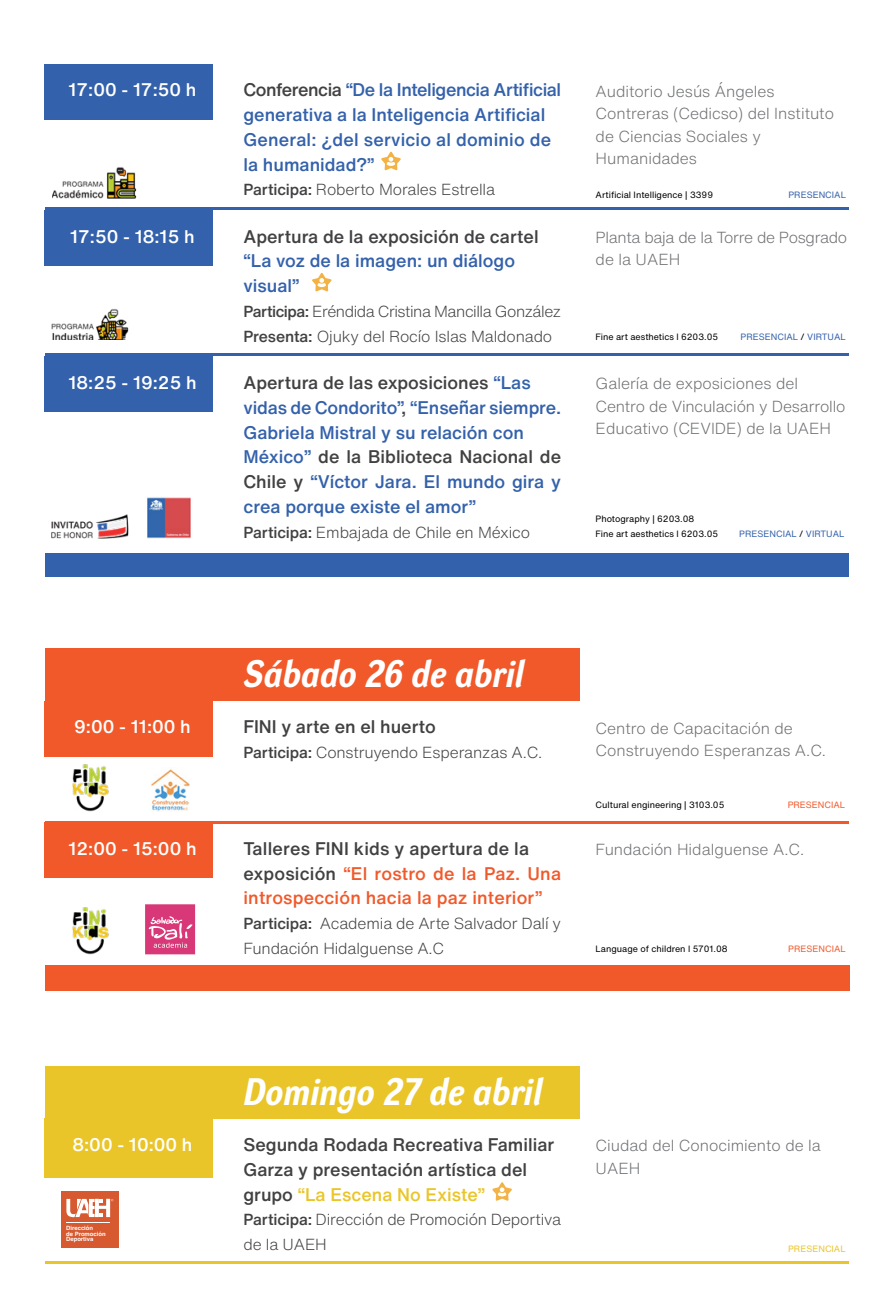
<style>
.page{position:relative;width:893px;height:1308px;background:#fff}
.page>*{position:absolute;margin:0;border:0;box-sizing:border-box;transform-origin:0 0}
.t1{font:italic 700 38.25px "Dyna Grotesk 32";letter-spacing:.01em;color:#fff}
.t2{font:500 18px/24.8px "Helvetica Now Text";color:#3361ab}
.t3{font:500 18px/24.8px "Helvetica Now Text";color:#414042}
.t4{font:500 18px/24.8px "Helvetica Now Text";letter-spacing:.01em;color:#f1592a}
.t5{font:500 18px "Helvetica Now Text";color:#fff}
.t6{font:300 15.75px/22.5px "Helvetica Now Text";color:#6d6e71}
.t7{font:300 15.75px/24.8px "Helvetica Now Text";letter-spacing:-.01em;color:#414042}
.t8{font:300 15.75px/24.8px "Helvetica Now Text";letter-spacing:-.03em;color:#414042}
.t9{font:300 15.75px/22.5px "Helvetica Now Text";letter-spacing:-.02em;color:#6d6e71}
.t10{font:9px "Helvetica Now Text";color:#000}
.t11{font:9px "Helvetica Now Text";color:#3361ab}
.t12{font:9px "Helvetica Now Text";color:#f1592a}
.t13{font:9px "Helvetica Now Text";color:#eac529}
.t14{font:700 5.85px/5.9px "Helvetica";color:#fff}
.s1{color:#414042}
.s2{font-weight:500}
.s3{color:#000}
.s4{color:#eac529}
</style>
<div class="page">
<div style="left:45px;top:210px;width:168px;height:56px;background:#3361ab"></div>
<div style="left:45px;top:356px;width:168px;height:55px;background:#3361ab"></div>
<hr style="left:45px;top:354px;width:803px;height:2px;background:#3361ab">
<img style="left:52px;top:309px;width:77px;height:31px">
<svg style="left:312px;top:273px;width:20px;height:19px"></svg>
<img style="left:51px;top:514px;width:78px;height:25px">
<img style="left:147px;top:497px;width:44px;height:42px">
<div style="left:45px;top:553px;width:803px;height:23px;background:#3361ab"></div>
<div style="left:45px;top:648px;width:534px;height:52px;background:#f1592a"></div>
<div style="left:45px;top:700px;width:168px;height:56px;background:#f1592a"></div>
<div style="left:45px;top:822px;width:168px;height:56px;background:#f1592a"></div>
<img style="left:151px;top:769px;width:39px;height:42px">
<hr style="left:45px;top:965px;width:804px;height:2px;background:#f1592a">
<div style="left:45px;top:967px;width:804px;height:23px;background:#f1592a"></div>
<div style="left:45px;top:1065px;width:534px;height:53px;background:#eac529"></div>
<div style="left:45px;top:1118px;width:168px;height:59px;background:#eac529"></div>
<hr style="left:45px;top:1261px;width:803px;height:2px;background:#eac529">
<svg style="left:492px;top:1182px;width:20px;height:19px"></svg>
<img style="left:72px;top:764px;width:37px;height:47px">
<img style="left:72px;top:907px;width:37px;height:47px">
<svg style="left:145px;top:904px;width:50px;height:50px;background:#de558b"></svg>
<div style="left:61px;top:1191px;width:57px;height:56px;background:#d65930"></div>
<hr style="left:66px;top:1222px;width:44px;height:1px;background:#fff">
<svg style="left:66px;top:1198px;width:47px;height:19px"></svg>
<div style="left:45px;top:64px;width:168px;height:55px;background:#3361ab"></div>
<hr style="left:45px;top:208px;width:803px;height:2px;background:#3361ab">
<img style="left:52px;top:167px;width:85px;height:31px">
<svg style="left:381px;top:151px;width:20px;height:19px"></svg>
<hr style="left:45px;top:821px;width:803px;height:2px;background:#f1592a">
<p class="t5" style="left:69px;top:76px;width:129px">17:00 - 17:50 h</p>
<p class="t2" style="left:243px;top:77px;width:319px"><span class="s1">Conferencia</span> “De la Inteligencia Artificial generativa a la Inteligencia Artificial General: ¿del servicio al dominio de la humanidad?”</p>
<p class="t7" style="left:243px;top:177px;width:253px"><span class="s2">Participa:</span> Roberto Morales Estrella</p>
<p class="t6" style="left:596px;top:79px;width:240px">Auditorio Jesús Ángeles<br>Contreras (Cedicso) del Instituto de Ciencias Sociales y<br>Humanidades</p>
<p class="t10" style="left:596px;top:188px;width:119px">Artificial Intelligence | 3399</p>
<p class="t11" style="left:788px;top:188px;width:59px">PRESENCIAL</p>
<p class="t5" style="left:70px;top:223px;width:126px">17:50 - 18:15 h</p>
<p class="t9" style="left:596px;top:225px;width:253px">Planta baja de la Torre de Posgrado de la UAEH</p>
<p class="t3" style="left:243px;top:223px;width:297px">Apertura de la exposición de cartel</p>
<p class="t2" style="left:243px;top:248px;width:273px">“La voz de la imagen: un diálogo visual”</p>
<p class="t8" style="left:243px;top:298px;width:319px"><span class="s2">Participa:</span> Eréndida Cristina Mancilla González<br><span class="s2">Presenta:</span> Ojuky del Rocío Islas Maldonado</p>
<p class="t2" style="left:243px;top:370px;width:319px"><span class="s1">Apertura de las exposiciones</span> “Las vidas de Condorito”<span class="s1">,</span> “Enseñar siempre.<br>Gabriela Mistral y su relación con México” <span class="s1">de la Biblioteca Nacional de Chile y</span> “Víctor Jara. El mundo gira y crea porque existe el amor”</p>
<p class="t7" style="left:243px;top:519px;width:288px"><span class="s2">Participa:</span> Embajada de Chile en México</p>
<p class="t10" style="left:596px;top:330px;width:124px">Fine art aesthetics l 6203.05</p>
<p class="t11" style="left:740px;top:330px;width:107px">PRESENCIAL <span class="s3">/</span> VIRTUAL</p>
<p class="t5" style="left:68px;top:368px;width:130px">18:25 - 19:25 h</p>
<p class="t6" style="left:596px;top:372px;width:251px">Galería de exposiciones del<br>Centro de Vinculación y Desarrollo<br>Educativo (CEVIDE) de la UAEH</p>
<p class="t10" style="left:595px;top:512px;width:100px">Photography | 6203.08</p>
<p class="t10" style="left:596px;top:527px;width:124px">Fine art aesthetics l 6203.05</p>
<p class="t11" style="left:739px;top:527px;width:107px">PRESENCIAL <span class="s3">/</span> VIRTUAL</p>
<h1 class="t1" style="left:243px;top:652px;width:282px">Sábado 26 de abril</h1>
<p class="t5" style="left:74px;top:713px;width:118px">9:00 - 11:00 h</p>
<p class="t6" style="left:596px;top:716px;width:232px">Centro de Capacitación de<br>Construyendo Esperanzas A.C.</p>
<p class="t3" style="left:243px;top:714px;width:194px">FINI y arte en el huerto</p>
<p class="t7" style="left:243px;top:739px;width:300px"><span class="s2">Participa:</span> Construyendo Esperanzas A.C.</p>
<p class="t5" style="left:68px;top:835px;width:130px">12:00 - 15:00 h</p>
<p class="t4" style="left:243px;top:835px;width:319px"><span class="s1">Talleres FINI kids y apertura de la exposición</span> “El rostro de la Paz. Una introspección hacia la paz interior”</p>
<p class="t7" style="left:243px;top:910px;width:319px"><span class="s2">Participa:</span> Academia de Arte Salvador Dalí y<br>Fundación Hidalguense A.C</p>
<p class="t10" style="left:596px;top:797px;width:130px">Cultural engineering | 3103.05</p>
<p class="t12" style="left:788px;top:797px;width:59px">PRESENCIAL</p>
<p class="t6" style="left:596px;top:837px;width:210px">Fundación Hidalguense A.C.</p>
<p class="t10" style="left:596px;top:942px;width:133px">Language of children l 5701.08</p>
<p class="t12" style="left:788px;top:942px;width:59px">PRESENCIAL</p>
<h1 class="t1" style="left:243px;top:1070px;width:300px">Domingo 27 de abril</h1>
<p class="t3" style="left:243px;top:1131px;width:312px">Segunda Rodada Recreativa Familiar<br>Garza y presentación artística del grupo <span class="s4">“La Escena No Existe”</span></p>
<p class="t7" style="left:243px;top:1206px;width:319px"><span class="s2">Participa:</span> Dirección de Promoción Deportiva de la UAEH</p>
<p class="t5" style="left:72px;top:1131px;width:122px">8:00 - 10:00 h</p>
<p class="t6" style="left:596px;top:1134px;width:227px">Ciudad del Conocimiento de la<br>UAEH</p>
<p class="t14" style="left:66px;top:1225px;width:41px">Dirección<br>de Promoción<br>Deportiva</p>
<p class="t13" style="left:788px;top:1242px;width:59px">PRESENCIAL</p>
</div>
